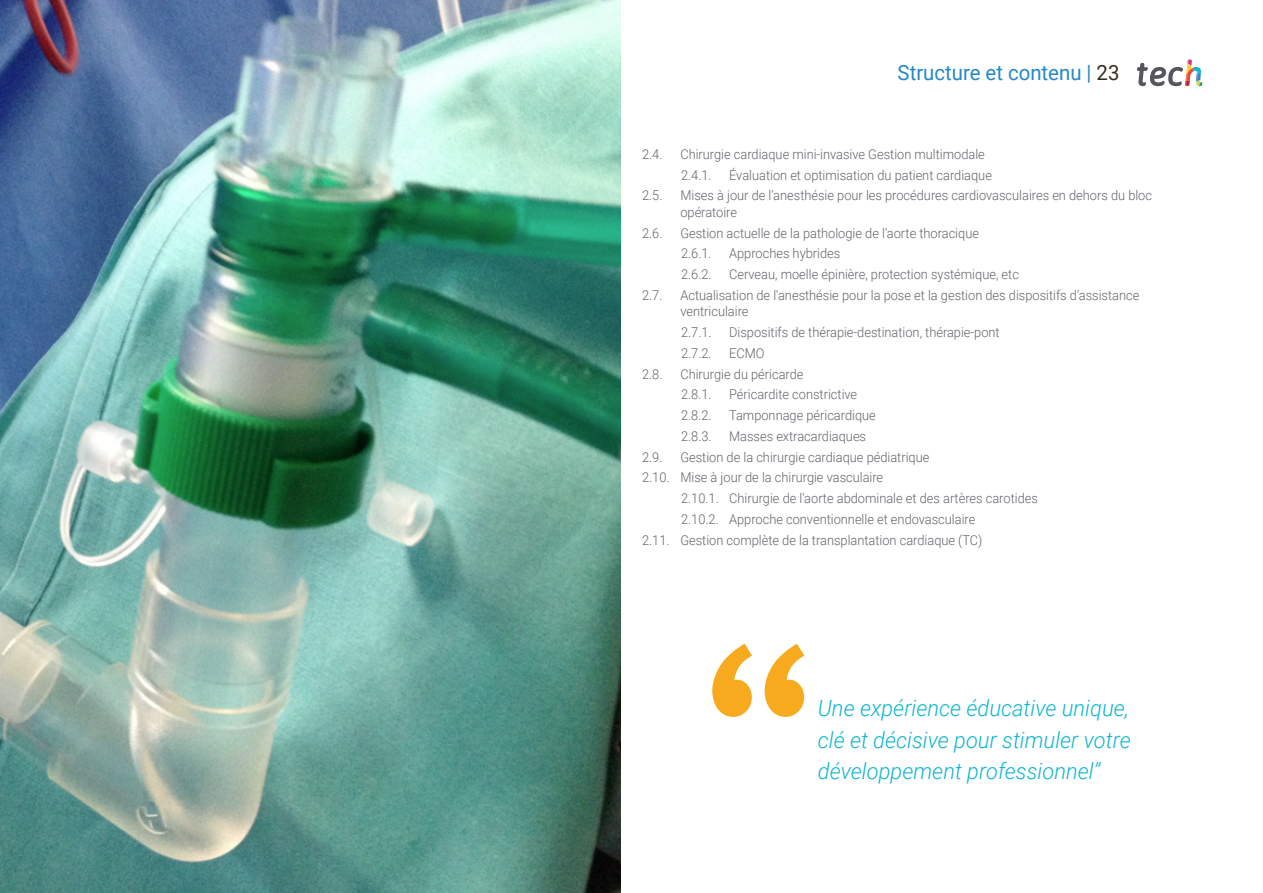
<style>
.page{position:relative;width:1263px;height:893px;background:#fff}
.page>*{position:absolute;margin:0;border:0;box-sizing:border-box;transform-origin:0 0}
.t1{font:italic 300 22.5px/31.5px "Roboto";color:#0fb6cf;text-align:justify}
.t2{font:21px "Roboto";color:#2488c9}
.t3{font:300 13.5px/20.7px "Roboto";color:#61646a;scale:.95 1}
.s1{color:#312e20}
</style>
<div class="page">
<img style="left:0;top:0;width:621px;height:893px">
<svg style="left:712px;top:644px;width:92px;height:73px"></svg>
<svg style="left:1137px;top:60px;width:65px;height:27px"></svg>
<h2 class="t2" style="left:898px;top:57px;width:223px">Structure et contenu | <span class="s1">23</span></h2>
<p class="t3" style="left:642px;top:143px;width:23px">2.4.</p>
<p class="t3" style="left:680px;top:143px;width:322px">Chirurgie cardiaque mini-invasive Gestion multimodale<br>2.4.1.</p>
<p class="t3" style="left:729px;top:164px;width:278px">Évaluation et optimisation du patient cardiaque</p>
<p class="t3" style="left:642px;top:185px;width:23px">2.5.</p>
<p class="t3" style="left:680px;top:187px;width:498px;line-height:16.5px">Mises à jour de l'anesthésie pour les procédures cardiovasculaires en dehors du bloc opératoire</p>
<p class="t3" style="left:642px;top:222px;width:23px">2.6.</p>
<p class="t3" style="left:680px;top:222px;width:316px">Gestion actuelle de la pathologie de l'aorte thoracique<br>2.6.1.</p>
<p class="t3" style="left:729px;top:243px;width:119px">Approches hybrides</p>
<p class="t3" style="left:681px;top:264px;width:34px">2.6.2.</p>
<p class="t3" style="left:729px;top:264px;width:307px">Cerveau, moelle épinière, protection systémique, etc</p>
<p class="t3" style="left:642px;top:284px;width:23px">2.7.</p>
<p class="t3" style="left:680px;top:286px;width:485px;line-height:16.5px">Actualisation de l'anesthésie pour la pose et la gestion des dispositifs d'assistance ventriculaire</p>
<p class="t3" style="left:681px;top:322px;width:34px">2.7.1.</p>
<p class="t3" style="left:729px;top:322px;width:286px">Dispositifs de thérapie-destination, thérapie-pont</p>
<p class="t3" style="left:681px;top:342px;width:34px">2.7.2.</p>
<p class="t3" style="left:729px;top:342px;width:39px">ECMO</p>
<p class="t3" style="left:642px;top:363px;width:23px">2.8.</p>
<p class="t3" style="left:680px;top:363px;width:131px">Chirurgie du péricarde<br>2.8.1.</p>
<p class="t3" style="left:729px;top:384px;width:136px">Péricardite constrictive</p>
<p class="t3" style="left:681px;top:405px;width:34px">2.8.2.</p>
<p class="t3" style="left:729px;top:405px;width:156px">Tamponnage péricardique</p>
<p class="t3" style="left:681px;top:425px;width:34px">2.8.3.</p>
<p class="t3" style="left:729px;top:425px;width:146px">Masses extracardiaques</p>
<p class="t3" style="left:642px;top:446px;width:304px;text-indent:38px">Gestion de la chirurgie cardiaque pédiatrique<br>2.10. Mise à jour de la chirurgie vasculaire</p>
<p class="t3" style="left:681px;top:488px;width:377px">2.10.1. Chirurgie de l'aorte abdominale et des artères carotides</p>
<p class="t3" style="left:681px;top:508px;width:311px">2.10.2. Approche conventionnelle et endovasculaire</p>
<p class="t3" style="left:642px;top:529px;width:359px">2.11. Gestion complète de la transplantation cardiaque (TC)</p>
<p class="t3" style="left:642px;top:446px;width:23px">2.9.</p>
<h1 class="t1" style="left:818px;top:692px;width:314px">Une expérience éducative unique, clé et décisive pour stimuler votre développement professionnel’’</h1>
</div>
